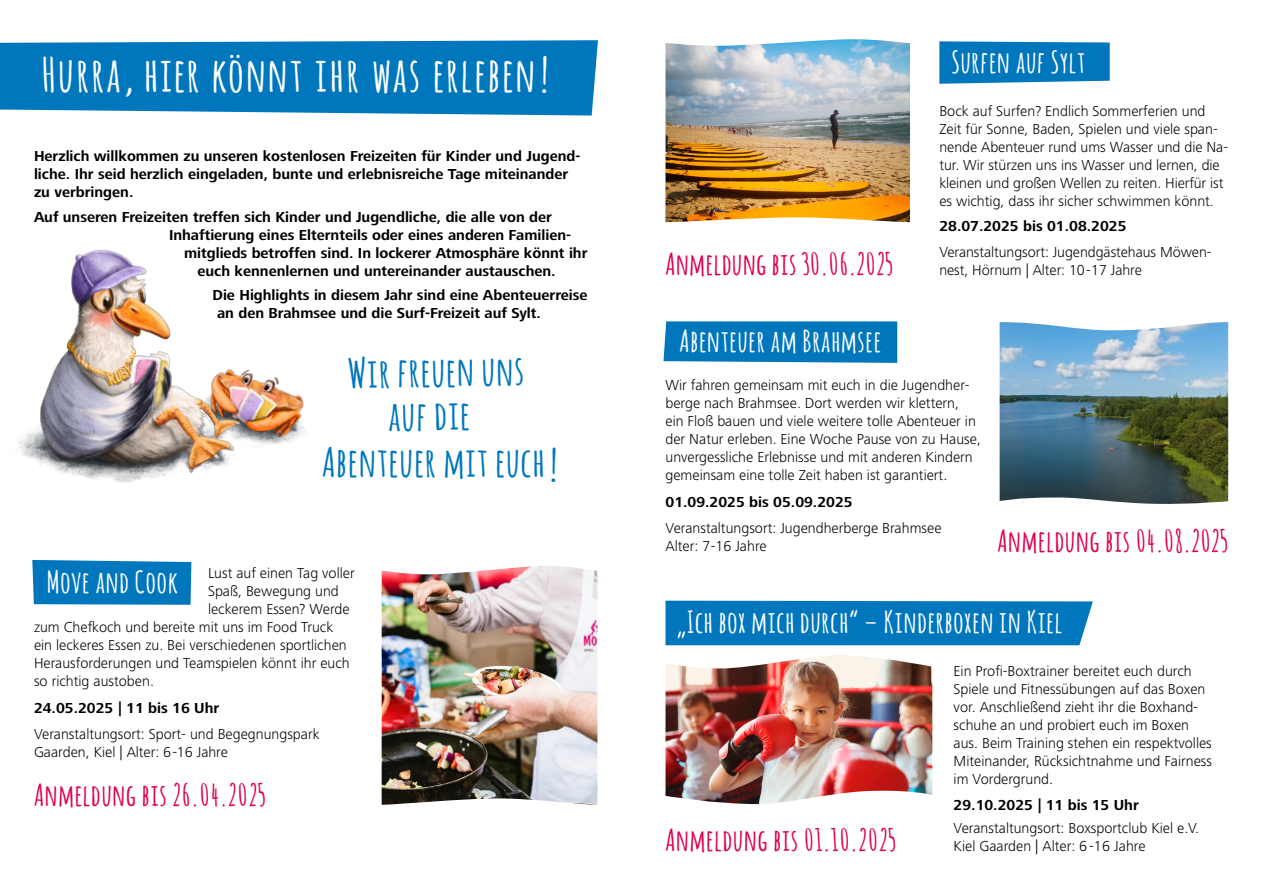
<style>
.page{position:relative;width:1263px;height:893px;background:#fff}
.page>*{position:absolute;margin:0;border:0;box-sizing:border-box;transform-origin:0 0}
.t1{font:700 46.95px "Amatic";letter-spacing:.07em;color:#fff}
.t2{font:700 40.05px/43.5px "Amatic";letter-spacing:.05em;color:#0077bd;text-align:center}
.t3{font:700 30px "Amatic";letter-spacing:.05em;color:#df0051}
.t4{font:700 30px "Amatic";letter-spacing:.05em;color:#fff}
.t5{font:300 15px/18px "Frutiger Next LT";color:#000}
.t6{font:700 15px/18px "Frutiger Next LT";color:#000}
.s1{font-size:43.65px}
</style>
<div class="page">
<img style="left:12px;top:249px;width:293px;height:234px">
<div style="left:32px;top:560px;width:159px;height:45px;background:#0077bd"></div>
<img style="left:382px;top:566px;width:215px;height:239px">
<svg style="left:939px;top:41px;width:171px;height:43px;background:#1080c1"></svg>
<img style="left:665px;top:39px;width:245px;height:183px">
<svg style="left:663px;top:321px;width:234px;height:42px;background:#0a7cbf"></svg>
<img style="left:1000px;top:322px;width:228px;height:182px">
<svg style="left:0;top:40px;width:598px;height:76px;background:#1180c1"></svg>
<div style="left:665px;top:601px;width:428px;height:44px;background:#0077bd"></div>
<img style="left:665px;top:656px;width:267px;height:148px">
<h1 class="t1" style="left:43px;top:41px;width:507px">Hurra, hier könnt ihr was erleben!</h1>
<p class="t6" style="left:34px;top:147px;width:548px">Herzlich willkommen zu unseren kostenlosen Freizeiten für Kinder und Jugend&shy;liche. Ihr seid herzlich eingeladen, bunte und erlebnisreiche Tage miteinander zu verbringen.</p>
<p class="t6" style="left:34px;top:208px;width:519px">Auf unseren Freizeiten treffen sich Kinder und Jugendliche, die alle von der</p>
<p class="t6" style="left:169px;top:226px;width:404px">Inhaftierung eines Elternteils oder eines anderen Familien-</p>
<p class="t6" style="left:184px;top:244px;width:405px">mitglieds betroffen sind. In lockerer Atmosphäre könnt ihr</p>
<p class="t6" style="left:198px;top:262px;width:360px">euch kennenlernen und untereinander austauschen.</p>
<p class="t6" style="left:217px;top:286px;width:372px;text-indent:-4px">Die Highlights in diesem Jahr sind eine Abenteuerreise an den Brahmsee und die Surf-Freizeit auf Sylt.</p>
<h2 class="t2" style="left:348px;top:350px;width:177px;rotate:-1deg">Wir freuen uns auf die</h2>
<h2 class="t2" style="left:322px;top:439px;width:236px">Abenteuer mit euch<span class="s1">!</span></h2>
<p class="t5" style="left:208px;top:564px;width:148px">Lust auf einen Tag voller</p>
<p class="t5" style="left:208px;top:582px;width:132px">Spaß, Bewegung und</p>
<p class="t5" style="left:208px;top:600px;width:143px">leckerem Essen? Werde</p>
<p class="t5" style="left:34px;top:618px;width:301px">zum Chefkoch und bereite mit uns im Food Truck</p>
<p class="t5" style="left:34px;top:636px;width:314px">ein leckeres Essen zu. Bei verschiedenen sportlichen</p>
<p class="t5" style="left:34px;top:654px;width:317px">Herausforderungen und Teamspielen könnt ihr euch</p>
<p class="t5" style="left:34px;top:672px;width:121px">so richtig austoben.</p>
<p class="t6" style="left:34px;top:698px;width:187px">24.05.2025 | 11 bis 16 Uhr</p>
<p class="t5" style="left:34px;top:725px;width:287px">Veranstaltungsort: Sport- und Begegnungspark<br>Gaarden, Kiel | Alter: 6-16 Jahre</p>
<h3 class="t4" style="left:47px;top:560px;width:132px">Move and Cook</h3>
<h3 class="t3" style="left:34px;top:773px;width:232px">Anmeldung bis 26.04.2025</h3>
<h3 class="t3" style="left:665px;top:243px;width:228px">Anmeldung bis 30.06.2025</h3>
<h3 class="t4" style="left:680px;top:320px;width:203px">Abenteuer am Brahmsee</h3>
<h3 class="t4" style="left:952px;top:40px;width:134px">Surfen auf Sylt</h3>
<p class="t5" style="left:939px;top:102px;width:290px">Bock auf Surfen? Endlich Sommerferien und Zeit für Sonne, Baden, Spielen und viele span&shy;nende Abenteuer rund ums Wasser und die Na&shy;tur. Wir stürzen uns ins Wasser und lernen, die kleinen und großen Wellen zu reiten. Hierfür ist es wichtig, dass ihr sicher schwimmen könnt.</p>
<p class="t6" style="left:939px;top:217px;width:189px">28.07.2025 bis 01.08.2025</p>
<p class="t5" style="left:939px;top:243px;width:274px">Veranstaltungsort: Jugendgästehaus Möwen&shy;nest, Hörnum | Alter: 10-17 Jahre</p>
<p class="t5" style="left:665px;top:376px;width:317px">Wir fahren gemeinsam mit euch in die Jugendher&shy;berge nach Brahmsee. Dort werden wir klettern, ein Floß bauen und viele weitere tolle Abenteuer in der Natur erleben. Eine Woche Pause von zu Hause, unvergessliche Erlebnisse und mit anderen Kindern gemeinsam eine tolle Zeit haben ist garantiert.</p>
<p class="t6" style="left:665px;top:493px;width:189px">01.09.2025 bis 05.09.2025</p>
<p class="t5" style="left:665px;top:519px;width:277px">Veranstaltungsort: Jugendherberge Brahmsee<br>Alter: 7-16 Jahre</p>
<h3 class="t3" style="left:997px;top:520px;width:231px">Anmeldung bis 04.08.2025</h3>
<h3 class="t4" style="left:676px;top:600px;width:387px">„Ich box mich durch“ – Kinderboxen in Kiel</h3>
<p class="t5" style="left:954px;top:662px;width:260px">Ein Profi-Boxtrainer bereitet euch durch Spiele und Fitnessübungen auf das Boxen vor. Anschließend zieht ihr die Boxhand&shy;schuhe an und probiert euch im Boxen aus. Beim Training stehen ein respektvolles Miteinander, Rücksichtnahme und Fairness im Vordergrund.</p>
<p class="t6" style="left:954px;top:796px;width:187px">29.10.2025 | 11 bis 15 Uhr</p>
<p class="t5" style="left:954px;top:819px;width:247px">Veranstaltungsort: Boxsportclub Kiel e.V.<br>Kiel Gaarden | Alter: 6-16 Jahre</p>
<h3 class="t3" style="left:665px;top:818px;width:231px">Anmeldung bis 01.10.2025</h3>
</div>
